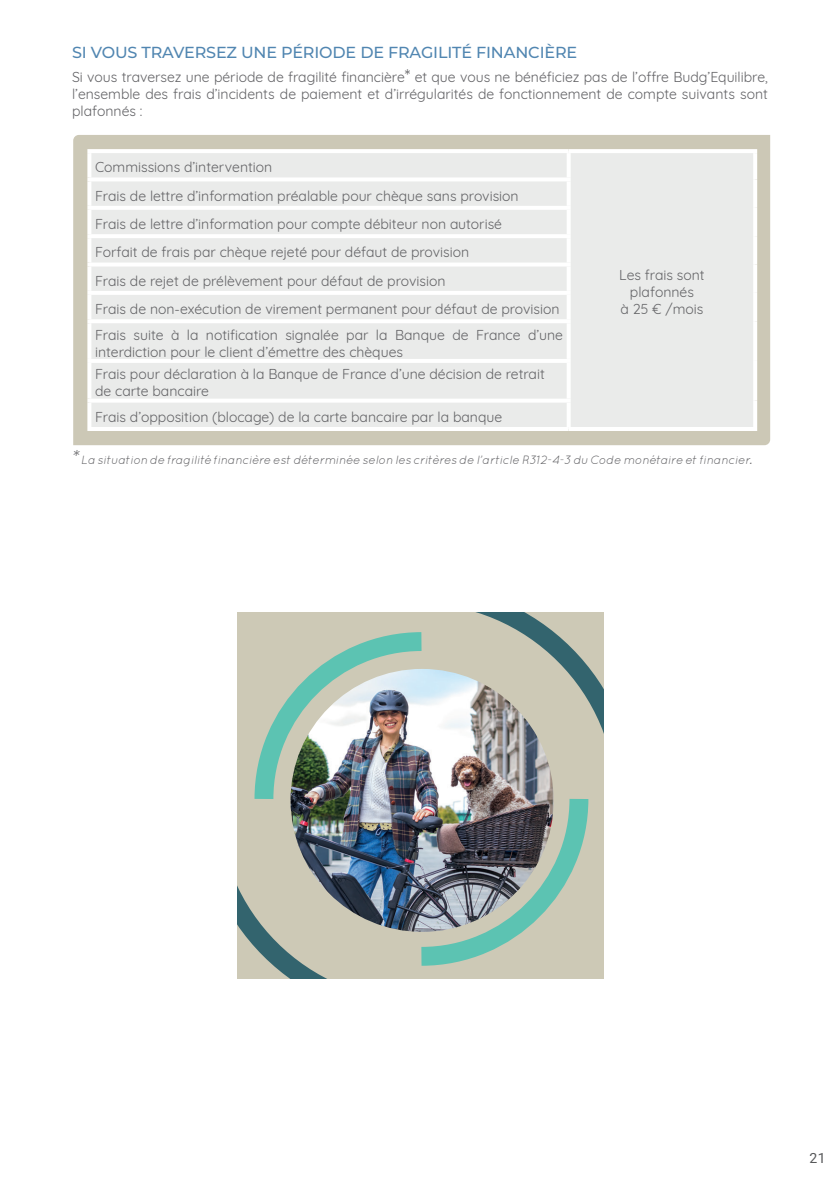
<style>
.page{position:relative;width:840px;height:1191px;background:#fff}
.page>*{position:absolute;margin:0;border:0;box-sizing:border-box;transform-origin:0 0}
.t1{font:500 16px "Montserrat";letter-spacing:-.01em;color:#5186b1}
.t2{font:14px/16.8px "Quicksand";color:#636366}
.t3{font:14px "Roboto";color:#57585a}
.t4{font:italic 12px "Quicksand";letter-spacing:-.02em;color:#636366}
.s1{font-size:18px}
.s2{font-size:20px}
</style>
<div class="page">
<div style="left:73px;top:135px;width:696px;height:310px;background:#ccc8b6"></div>
<div style="left:91px;top:153px;width:661px;height:274px;background:#eaebea"></div>
<hr style="left:87px;top:149px;width:481px;height:4px;background:#fff">
<svg style="left:87px;top:153px;width:4px;height:24px"></svg>
<hr style="left:568px;top:149px;width:188px;height:4px;background:#fff">
<svg style="left:566px;top:153px;width:4px;height:24px"></svg>
<svg style="left:752px;top:153px;width:4px;height:26px"></svg>
<hr style="left:87px;top:177px;width:483px;height:4px;background:#fff">
<svg style="left:87px;top:181px;width:4px;height:25px"></svg>
<svg style="left:566px;top:181px;width:4px;height:25px"></svg>
<svg style="left:752px;top:179px;width:4px;height:29px"></svg>
<hr style="left:87px;top:206px;width:483px;height:4px;background:#fff">
<svg style="left:87px;top:210px;width:4px;height:24px"></svg>
<svg style="left:566px;top:210px;width:4px;height:24px"></svg>
<svg style="left:752px;top:208px;width:4px;height:28px"></svg>
<hr style="left:87px;top:234px;width:483px;height:4px;background:#fff">
<svg style="left:87px;top:238px;width:4px;height:24px"></svg>
<svg style="left:566px;top:238px;width:4px;height:24px"></svg>
<svg style="left:752px;top:236px;width:4px;height:28px"></svg>
<hr style="left:87px;top:262px;width:483px;height:4px;background:#fff">
<svg style="left:87px;top:266px;width:4px;height:25px"></svg>
<svg style="left:566px;top:266px;width:4px;height:25px"></svg>
<svg style="left:752px;top:264px;width:4px;height:29px"></svg>
<hr style="left:87px;top:291px;width:483px;height:4px;background:#fff">
<svg style="left:87px;top:295px;width:4px;height:24px"></svg>
<svg style="left:566px;top:295px;width:4px;height:24px"></svg>
<svg style="left:752px;top:293px;width:4px;height:28px"></svg>
<hr style="left:87px;top:319px;width:483px;height:4px;background:#fff">
<svg style="left:87px;top:323px;width:4px;height:36px"></svg>
<svg style="left:566px;top:323px;width:4px;height:36px"></svg>
<svg style="left:752px;top:321px;width:4px;height:40px"></svg>
<hr style="left:87px;top:359px;width:483px;height:4px;background:#fff">
<svg style="left:87px;top:363px;width:4px;height:35px"></svg>
<svg style="left:566px;top:363px;width:4px;height:35px"></svg>
<svg style="left:752px;top:361px;width:4px;height:39px"></svg>
<svg style="left:87px;top:398px;width:483px;height:4px"></svg>
<svg style="left:87px;top:402px;width:4px;height:25px"></svg>
<svg style="left:566px;top:402px;width:4px;height:25px"></svg>
<svg style="left:752px;top:400px;width:4px;height:27px"></svg>
<hr style="left:87px;top:427px;width:481px;height:4px;background:#fff">
<hr style="left:568px;top:427px;width:188px;height:4px;background:#fff">
<svg style="left:398px;top:612px;width:204px;height:209px;background:#acb3a6"></svg>
<img style="left:237px;top:622px;width:360px;height:356px">
<p class="t1" style="left:72px;top:41px;width:506px">SI VOUS TRAVERSEZ UNE PÉRIODE DE FRAGILITÉ FINANCIÈRE</p>
<p class="t2" style="left:72px;top:67px;width:697px;text-align:justify">Si vous traversez une période de fragilité financière<span class="s1">*</span> et que vous ne bénéficiez pas de l’offre Budg’Equilibre, l’ensemble des frais d’incidents de paiement et d’irrégularités de fonctionnement de compte suivants sont plafonnés :</p>
<p class="t2" style="left:95px;top:157px;width:179px">Commissions d’intervention</p>
<p class="t2" style="left:95px;top:180px;width:466px;line-height:28.4px">Frais de lettre d’information préalable pour chèque sans provision<br>Frais de lettre d’information pour compte débiteur non autorisé<br>Forfait de frais par chèque rejeté pour défaut de provision<br>Frais de rejet de prélèvement pour défaut de provision<br>Frais de non-exécution de virement permanent pour défaut de provision</p>
<p class="t2" style="left:95px;top:325px;width:469px">Frais suite à la notification signalée par la Banque de France d’une interdiction pour le client d’émettre des chèques</p>
<p class="t2" style="left:95px;top:364px;width:451px">Frais pour déclaration à la Banque de France d’une décision de retrait de carte bancaire</p>
<p class="t2" style="left:95px;top:407px;width:408px">Frais d’opposition (blocage) de la carte bancaire par la banque</p>
<p class="t4" style="left:72px;top:453px;width:681px"><span class="s2">*</span>La situation de fragilité financière est déterminée selon les critères de l’article R312-4-3 du Code monétaire et financier.</p>
<p class="t2" style="left:619px;top:265px;width:87px;text-align:center">Les frais sont plafonnés<br>à 25 € /mois</p>
<p class="t3" style="left:808px;top:1148px;width:18px">21</p>
</div>
